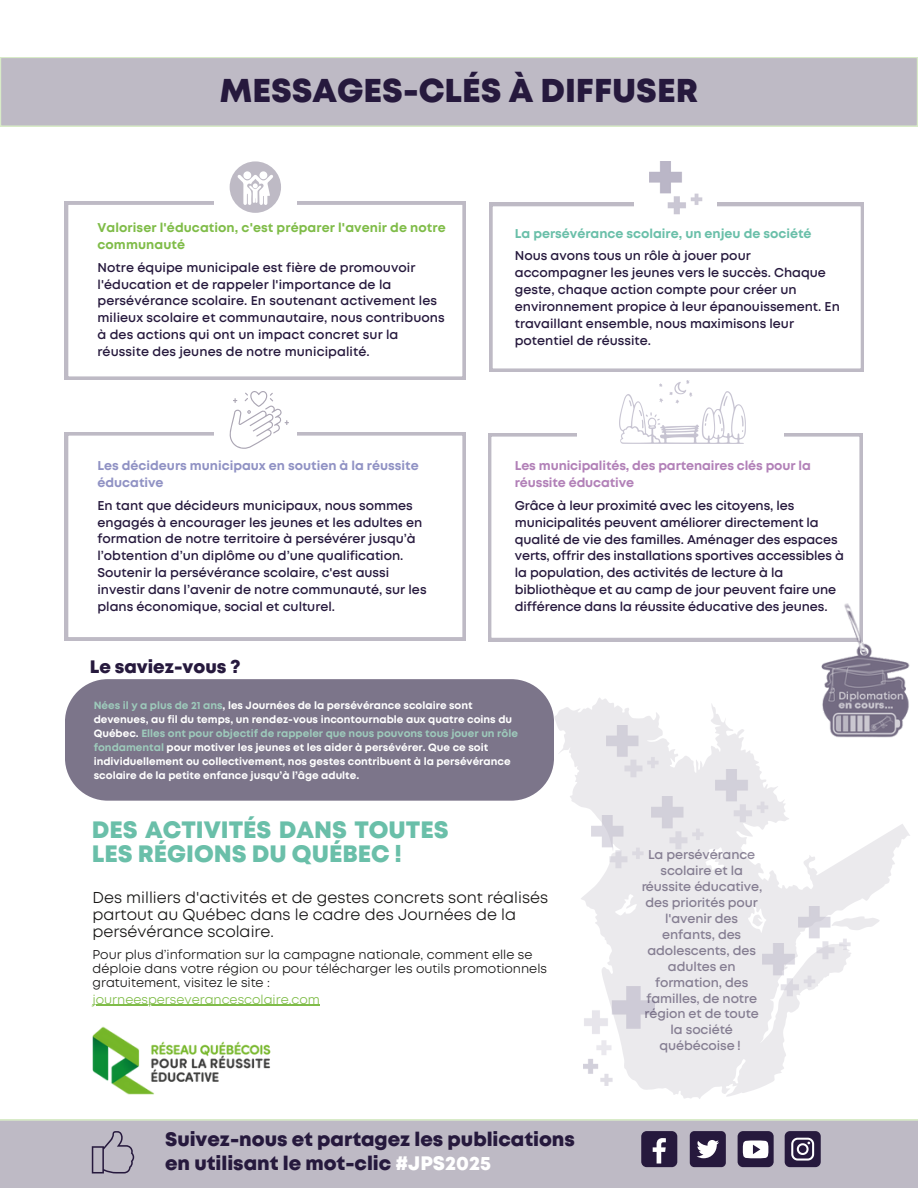
<style>
.page{position:relative;width:918px;height:1188px;background:#fff}
.page>*{position:absolute;margin:0;border:0;box-sizing:border-box;transform-origin:0 0}
.t1{font:800 33px "Mont";color:#26193d}
.t2{font:800 23.7px/24.6px "Mont";color:#6abfa9}
.t3{font:800 19.5px/23.7px "Mont";color:#26193d}
.t4{font:800 18px "Mont";color:#26193d}
.t5{font:15.75px/17.2px "Mont";color:#171615}
.t6{font:600 12.75px/17px "Mont";color:#26193d}
.t7{font:12.75px/14px "Mont";color:#171615}
.t8{font:700 12.75px/16.8px "Mont";letter-spacing:.005em;color:#7fbc48}
.t9{font:700 12.75px/16.8px "Mont";letter-spacing:-.01em;color:#b281b8}
.t10{font:700 12.75px/16.8px "Mont";color:#9092c4}
.t11{font:700 12.75px "Mont";color:#6abfa9}
.t12{font:12.75px "Mont";color:#7fbc48}
.t13{font:700 10.5px/14px "Mont";color:#fff}
.s1{color:#9dcabb}
.s2{color:#fff}
</style>
<div class="page">
<svg style="left:488px;top:433px;width:375px;height:208px"></svg>
<img style="left:812px;top:603px;width:98px;height:94px">
<svg style="left:65px;top:202px;width:400px;height:177px"></svg>
<div style="left:214px;top:149px;width:82px;height:65px;background:#fff"></div>
<svg style="left:230px;top:161px;width:51px;height:52px"></svg>
<svg style="left:489px;top:203px;width:375px;height:169px"></svg>
<div style="left:634px;top:171px;width:82px;height:65px;background:#fff"></div>
<img style="left:650px;top:162px;width:53px;height:53px">
<svg style="left:65px;top:432px;width:400px;height:208px"></svg>
<div style="left:214px;top:387px;width:82px;height:65px;background:#fff"></div>
<div style="left:0;top:57px;width:918px;height:70px;background:#bebac5"></div>
<svg style="left:230px;top:391px;width:59px;height:58px"></svg>
<div style="left:577px;top:407px;width:206px;height:66px;background:#fff"></div>
<img style="left:619px;top:381px;width:127px;height:63px">
<div style="left:0;top:1120px;width:918px;height:68px;background:#bebac5"></div>
<svg style="left:92px;top:1131px;width:42px;height:42px;background:#a8a3b1"></svg>
<div style="left:641px;top:1131px;width:36px;height:36px;background:#26193d;border-radius:5px"></div>
<svg style="left:653px;top:1138px;width:13px;height:26px"></svg>
<div style="left:690px;top:1131px;width:36px;height:36px;background:#26193d;border-radius:5px"></div>
<svg style="left:697px;top:1140px;width:22px;height:18px"></svg>
<div style="left:738px;top:1131px;width:36px;height:36px;background:#26193d;border-radius:5px"></div>
<svg style="left:743px;top:1141px;width:25px;height:17px"></svg>
<svg style="left:785px;top:1131px;width:36px;height:36px"></svg>
<svg style="left:554px;top:697px;width:356px;height:402px"></svg>
<img style="left:607px;top:725px;width:54px;height:53px">
<img style="left:651px;top:796px;width:54px;height:53px">
<img style="left:798px;top:907px;width:54px;height:53px">
<img style="left:763px;top:943px;width:54px;height:53px">
<img style="left:592px;top:816px;width:54px;height:53px">
<img style="left:716px;top:770px;width:54px;height:52px">
<img style="left:583px;top:987px;width:71px;height:99px">
<img style="left:92px;top:1026px;width:179px;height:69px">
<hr style="left:93px;top:1005px;width:227px;height:1px;background:#7fbc48">
<div style="left:65px;top:679px;width:489px;height:122px;background:#7c758a"></div>
<h1 class="t1" style="left:220px;top:78px;width:480px">MESSAGES-CLÉS À DIFFUSER</h1>
<h5 class="t8" style="left:98px;top:220px;width:350px">Valoriser l'éducation, c'est préparer l'avenir de notre communauté</h5>
<h5 class="t6" style="left:98px;top:260px;width:349px">Notre équipe municipale est fière de promouvoir l'éducation et de rappeler l'importance de la persévérance scolaire. En soutenant activement les milieux scolaire et communautaire, nous contribuons à des actions qui ont un impact concret sur la réussite des jeunes de notre municipalité.</h5>
<p class="t10" style="left:98px;top:458px;width:323px">Les décideurs municipaux en soutien à la réussite éducative</p>
<p class="t6" style="left:98px;top:498px;width:331px">En tant que décideurs municipaux, nous sommes engagés à encourager les jeunes et les adultes en formation de notre territoire à persévérer jusqu’à l’obtention d’un diplôme ou d’une qualification.<br>Soutenir la persévérance scolaire, c'est aussi investir dans l’avenir de notre communauté, sur les plans économique, social et culturel.</p>
<h5 class="t11" style="left:515px;top:229px;width:298px">La persévérance scolaire, un enjeu de société</h5>
<p class="t6" style="left:515px;top:248px;width:327px">Nous avons tous un rôle à jouer pour accompagner les jeunes vers le succès. Chaque geste, chaque action compte pour créer un environnement propice à leur épanouissement. En travaillant ensemble, nous maximisons leur potentiel de réussite.</p>
<p class="t9" style="left:515px;top:459px;width:298px">Les municipalités, des partenaires clés pour la réussite éducative</p>
<h5 class="t6" style="left:515px;top:498px;width:331px">Grâce à leur proximité avec les citoyens, les municipalités peuvent améliorer directement la qualité de vie des familles. Aménager des espaces verts, offrir des installations sportives accessibles à la population, des activités de lecture à la bibliothèque et au camp de jour peuvent faire une différence dans la réussite éducative des jeunes.</h5>
<h3 class="t4" style="left:90px;top:660px;width:152px">Le saviez-vous ?</h3>
<p class="t13" style="left:94px;top:699px;width:426px"><span class="s1">Nées il y a plus de 21 ans</span>, les Journées de la persévérance scolaire sont devenues, au fil du temps, un rendez-vous incontournable aux quatre coins du Québec. <span class="s1">Elles ont pour objectif de rappeler que nous pouvons tous jouer un rôle fondamental</span> pour motiver les jeunes et les aider à persévérer. Que ce soit individuellement ou collectivement, nos gestes contribuent à la persévérance scolaire de la petite enfance jusqu’à l’âge adulte.</p>
<h5 class="t2" style="left:92px;top:819px;width:358px">DES ACTIVITÉS DANS TOUTES<br>LES RÉGIONS DU QUÉBEC !</h5>
<h5 class="t5" style="left:93px;top:890px;width:457px">Des milliers d'activités et de gestes concrets sont réalisés partout au Québec dans le cadre des Journées de la persévérance scolaire.</h5>
<h5 class="t7" style="left:93px;top:948px;width:456px">Pour plus d’information sur la campagne nationale, comment elle se déploie dans votre région ou pour télécharger les outils promotionnels gratuitement, visitez le site :</h5>
<p class="t12" style="left:93px;top:995px;width:229px">journeesperseverancescolaire.com</p>
<h5 class="t3" style="left:165px;top:1129px;width:411px">Suivez-nous et partagez les publications en utilisant le mot-clic <span class="s2">#JPS2025</span></h5>
<p class="t6" style="left:641px;top:848px;width:123px;line-height:15.9px;text-align:center">La persévérance scolaire et la réussite éducative, des priorités pour l'avenir des enfants, des adolescents, des adultes en formation, des familles, de notre région et de toute la société québécoise !</p>
</div>
